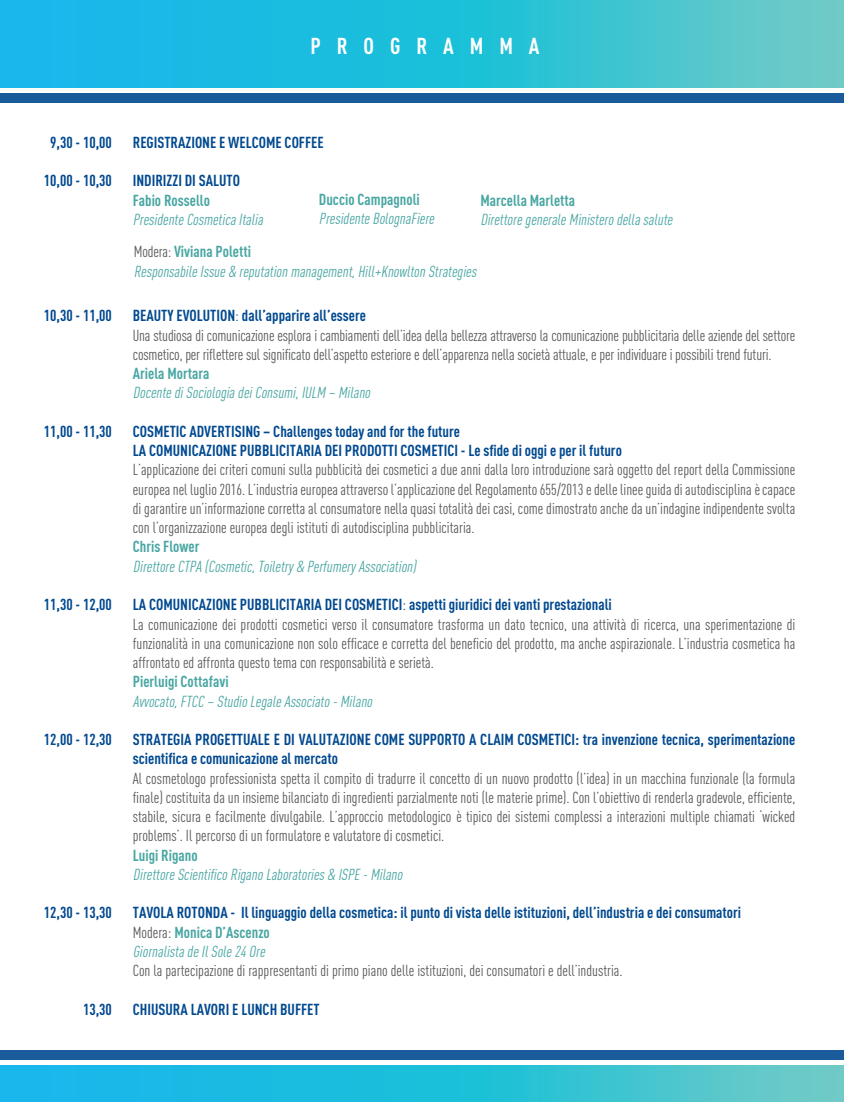
<style>
.page{position:relative;width:844px;height:1102px;background:#fff}
.page>*{position:absolute;margin:0;border:0;box-sizing:border-box;transform-origin:0 0}
.t1{font:700 22.75px "DIN Cond";letter-spacing:.7em;color:#fff}
.t2{font:15.75px/19.2px "DIN Cond";color:#57585a}
.t3{font:700 15.75px/19.2px "DIN Cond";color:#014990}
.t4{font:italic 15.75px/19.2px "DIN Cond";color:#48a6a2}
.t5{font:700 15.75px "DIN Cond";color:#48a6a2}
.s1{font-style:normal;color:#57585a}
.s2{font-weight:700;font-style:normal}
.s3{font-weight:700;color:#014990}
.s4{color:#014990}
.s5{font-weight:400;color:#57585a}
.s6{color:#48a6a2}
.s7{font-weight:400;font-style:italic;color:#48a6a2}
</style>
<div class="page">
<svg style="left:0;top:0;width:843px;height:88px"></svg>
<svg style="left:0;top:1065px;width:843px;height:36px"></svg>
<div style="left:0;top:93px;width:843px;height:10px;background:#1a5b9b"></div>
<div style="left:0;top:1049px;width:843px;height:9px;background:#1a5b9b"></div>
<h1 class="t1" style="left:310px;top:32px;width:230px">PROGRAMMA</h1>
<p class="t3" style="left:50px;top:132px;width:63px">9,30 - 10,00</p>
<p class="t3" style="left:44px;top:171px;width:70px">10,00 - 10,30</p>
<p class="t3" style="left:44px;top:305px;width:70px">10,30 - 11,00</p>
<p class="t3" style="left:44px;top:421px;width:70px">11,00 - 11,30</p>
<p class="t3" style="left:44px;top:594px;width:70px">11,30 - 12,00</p>
<p class="t3" style="left:44px;top:729px;width:70px">12,00 - 12,30</p>
<p class="t3" style="left:44px;top:902px;width:70px">12,30 - 13,30</p>
<p class="t3" style="left:83px;top:998px;width:30px">13,30</p>
<p class="t3" style="left:133px;top:132px;width:192px">REGISTRAZIONE E WELCOME COFFEE</p>
<p class="t3" style="left:133px;top:171px;width:109px">INDIRIZZI DI SALUTO</p>
<p class="t5" style="left:133px;top:190px;width:79px">Fabio Rossello</p>
<p class="t4" style="left:133px;top:210px;width:135px">PresidenteCosmeticaItalia</p>
<p class="t5" style="left:319px;top:190px;width:102px">Duccio Campagnoli</p>
<p class="t4" style="left:319px;top:209px;width:120px">PresidenteBolognaFiere</p>
<p class="t5" style="left:480px;top:191px;width:96px">Marcella Marletta</p>
<p class="t4" style="left:480px;top:210px;width:197px">DirettoregeneraleMinisterodellasalute</p>
<p class="t4" style="left:134px;top:242px;width:347px"><span class="s1">Modera:</span> <span class="s2">Viviana Poletti<br></span>ResponsabileIssue&amp; reputationmanagement,Hill+KnowltonStrategies</p>
<p class="t2" style="left:133px;top:306px;width:664px"><span class="s3">BEAUTY EVOLUTION</span><span class="s4">:</span> <span class="s3">dall’apparire all’essere<br></span>Una studiosa di comunicazione esplora i cambiamenti dell’idea della bellezza attraverso la comunicazione pubblicitaria delle aziende del settore cosmetico, per riflettere sul significato dell’aspetto esteriore e dell’apparenza nella società attuale, e per individuare i possibili trend futuri.</p>
<p class="t5" style="left:133px;top:364px;width:78px">Ariela Mortara</p>
<p class="t4" style="left:133px;top:383px;width:242px">DocentediSociologiadeiConsumi,IULM – Milano</p>
<p class="t3" style="left:133px;top:421px;width:490px">COSMETIC ADVERTISING – Challenges today and for the future<br>LA COMUNICAZIONE PUBBLICITARIA DEI PRODOTTI COSMETICI - Le sfide di oggi e per il futuro</p>
<p class="t2" style="left:133px;top:460px;width:664px;text-align:justify">L’applicazione dei criteri comuni sulla pubblicità dei cosmetici a due anni dalla loro introduzione sarà oggetto del report della Commissione europea nel luglio 2016. L’industria europea attraverso l’applicazione del Regolamento 655/2013 e delle linee guida di autodisciplina è capace di garantire un’informazione corretta al consumatore nella quasi totalità dei casi, come dimostrato anche da un’indagine indipendente svolta con l’organizzazione europea degli istituti di autodisciplina pubblicitaria.</p>
<p class="t5" style="left:133px;top:537px;width:68px">Chris Flower</p>
<p class="t4" style="left:133px;top:556px;width:288px">DirettoreCTPA (Cosmetic,Toiletry &amp; Perfumery Association)</p>
<p class="t2" style="left:133px;top:595px;width:664px"><span class="s3">LA COMUNICAZIONE PUBBLICITARIA DEI COSMETICI</span><span class="s4">:</span> <span class="s3">aspetti giuridici dei vanti prestazionali<br></span>La comunicazione dei prodotti cosmetici verso il consumatore trasforma un dato tecnico, una attività di ricerca, una sperimentazione di funzionalità in una comunicazione non solo efficace e corretta del beneficio del prodotto, ma anche aspirazionale. L’industria cosmetica ha affrontato ed affronta questo tema con responsabilità e serietà.</p>
<p class="t5" style="left:133px;top:672px;width:97px">Pierluigi Cottafavi</p>
<p class="t4" style="left:133px;top:691px;width:244px">Avvocato,FTCC – StudioLegaleAssociato-Milano</p>
<p class="t3" style="left:133px;top:729px;width:663px">STRATEGIA PROGETTUALE E DI VALUTAZIONE COME SUPPORTO A CLAIM COSMETICI: tra invenzione tecnica, sperimentazione scientifica e comunicazione al mercato</p>
<p class="t2" style="left:133px;top:768px;width:664px;text-align:justify">Al cosmetologo professionista spetta il compito di tradurre il concetto di un nuovo prodotto (l’idea) in un macchina funzionale (la formula finale) costituita da un insieme bilanciato di ingredienti parzialmente noti (le materie prime). Con l’obiettivo di renderla gradevole, efficiente, stabile, sicura e facilmente divulgabile. L’approccio metodologico è tipico dei sistemi complessi a interazioni multiple chiamati ‘wicked problems’. Il percorso di un formulatore e valutatore di cosmetici.</p>
<p class="t5" style="left:133px;top:845px;width:66px">Luigi Rigano</p>
<p class="t4" style="left:133px;top:864px;width:274px">DirettoreScientificoRiganoLaboratories&amp; ISPE-Milano</p>
<p class="t3" style="left:133px;top:902px;width:609px">TAVOLA ROTONDA - Il linguaggio della cosmetica: il punto di vista delle istituzioni, dell’industria e dei consumatori<br><span class="s5">Modera:</span> <span class="s6">Monica D’Ascenzo<br></span><span class="s7">GiornalistadeIlSole24Ore</span></p>
<p class="t2" style="left:133px;top:960px;width:491px">Con la partecipazione di rappresentanti di primo piano delle istituzioni, dei consumatori e dell’industria.</p>
<p class="t3" style="left:133px;top:998px;width:188px">CHIUSURA LAVORI E LUNCH BUFFET</p>
</div>
